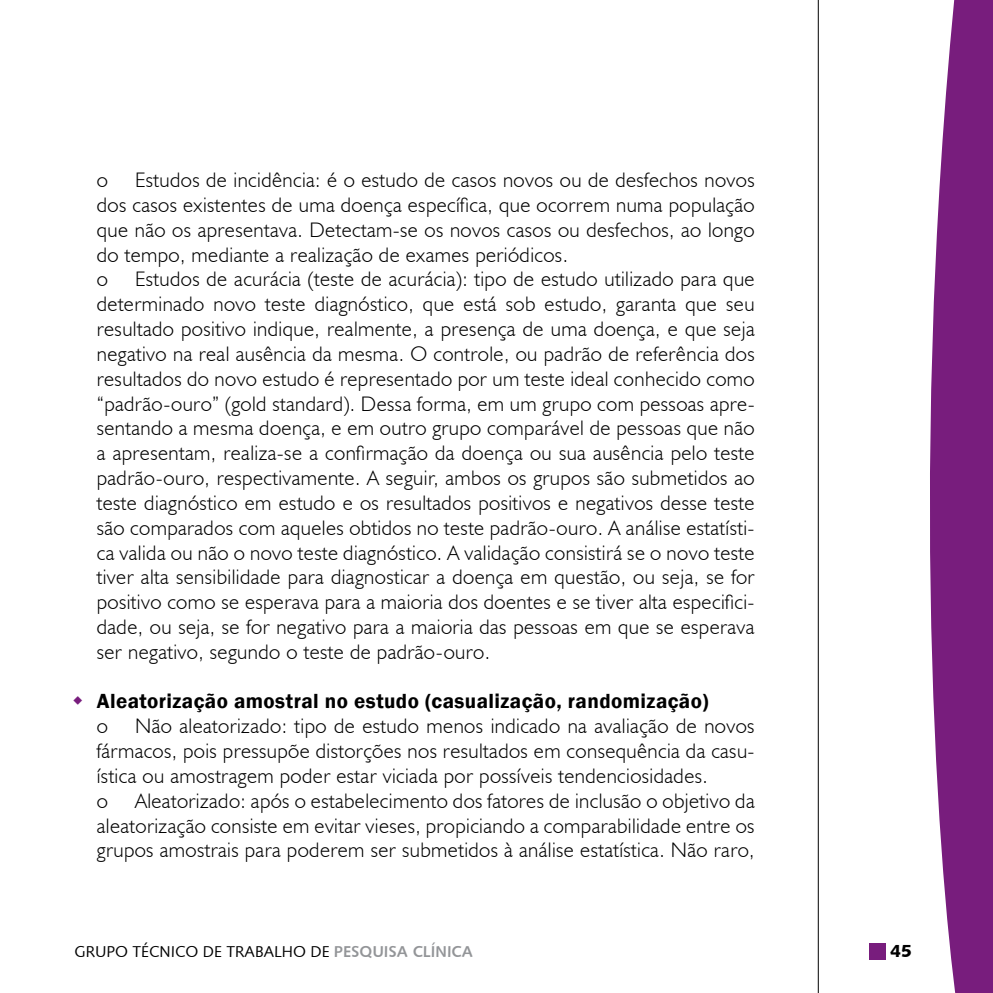
<style>
.page{position:relative;width:993px;height:993px;background:#fff}
.page>*{position:absolute;margin:0;border:0;box-sizing:border-box;transform-origin:0 0}
.t1{font:300 21px/24.8px "Humanist 521 BT";letter-spacing:.02em;color:#000}
.t2{font:600 21px "Franklin Gothic";letter-spacing:.02em;color:#000}
.t3{font:17.5px "Humanist 531 BT Black A";color:#000}
.t4{font:15.75px "Humanist 531 BT Roman A";color:#000}
.s1{font-family:"Humanist 531 BT Bold A";color:#939598}
</style>
<div class="page">
<hr style="left:817px;top:0;width:1px;height:992px;background:#000">
<svg style="left:930px;top:0;width:62px;height:992px;background:#89398d"></svg>
<div style="left:869px;top:943px;width:16px;height:16px;background:#781d7d"></div>
<p class="t1" style="left:97px;top:167px;width:659px;text-indent:38px">Estudos de incidência: é o estudo de casos novos ou de desfechos novos dos casos existentes de uma doença específica, que ocorrem numa população que não os apresentava. Detectam-se os novos casos ou desfechos, ao longo do tempo, mediante a realização de exames periódicos.<br>o</p>
<p class="t1" style="left:97px;top:167px;width:13px">o</p>
<p class="t1" style="left:97px;top:266px;width:659px;text-align:justify;text-indent:38px">Estudos de acurácia (teste de acurácia): tipo de estudo utilizado para que determinado novo teste diagnóstico, que está sob estudo, garanta que seu resultado positivo indique, realmente, a presença de uma doença, e que seja negativo na real ausência da mesma. O controle, ou padrão de referência dos resultados do novo estudo é representado por um teste ideal conhecido como “padrão-ouro” (gold standard). Dessa forma, em um grupo com pessoas apre&shy;sentando a mesma doença, e em outro grupo comparável de pessoas que não a apresentam, realiza-se a confirmação da doença ou sua ausência pelo teste padrão-ouro, respectivamente. A seguir, ambos os grupos são submetidos ao teste diagnóstico em estudo e os resultados positivos e negativos desse teste são comparados com aqueles obtidos no teste padrão-ouro. A análise estatísti&shy;ca valida ou não o novo teste diagnóstico. A validação consistirá se o novo teste tiver alta sensibilidade para diagnosticar a doença em questão, ou seja, se for positivo como se esperava para a maioria dos doentes e se tiver alta especifici&shy;dade, ou seja, se for negativo para a maioria das pessoas em que se esperava ser negativo, segundo o teste de padrão-ouro.</p>
<p class="t2" style="left:97px;top:688px;width:613px">Aleatorização amostral no estudo (casualização, randomização)</p>
<p class="t1" style="left:97px;top:713px;width:13px">o</p>
<p class="t1" style="left:97px;top:713px;width:659px;text-indent:38px">Não aleatorizado: tipo de estudo menos indicado na avaliação de novos fármacos, pois pressupõe distorções nos resultados em consequência da casu&shy;ística ou amostragem poder estar viciada por possíveis tendenciosidades.<br>o</p>
<p class="t1" style="left:97px;top:787px;width:659px;text-align:justify;text-indent:38px">Aleatorizado: após o estabelecimento dos fatores de inclusão o objetivo da aleatorização consiste em evitar vieses, propiciando a comparabilidade entre os grupos amostrais para poderem ser submetidos à análise estatística. Não raro,</p>
<p class="t4" style="left:74px;top:940px;width:400px">GRUPO TÉCNICO DE TRABALHO DE <span class="s1">PESQUISA CLÍNICA</span></p>
<p class="t3" style="left:889px;top:939px;width:23px">45</p>
</div>
